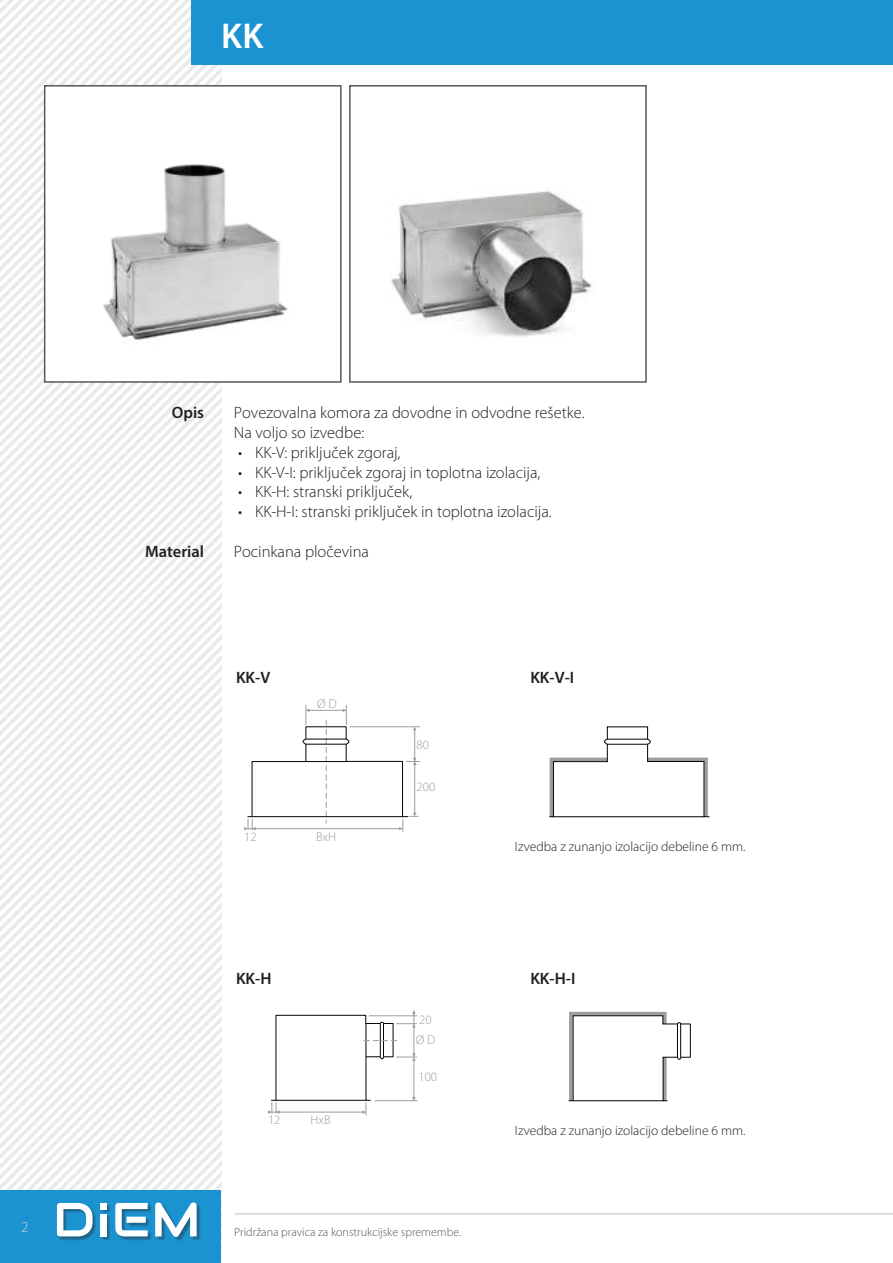
<style>
.page{position:relative;width:893px;height:1263px;background:#fff}
.page>*{position:absolute;margin:0;border:0;box-sizing:border-box;transform-origin:0 0}
.t1{font:600 36px "Myriad Pro";color:#fff}
.t2{font:300 16.5px/19.8px "Myriad Pro";color:#231f20}
.t3{font:600 16.5px "Myriad Pro";color:#231f20}
.t4{font:300 15px "Myriad Pro";color:#d1d2d4}
.t5{font:300 13.5px "Myriad Pro";color:#231f20}
.t6{font:300 12.75px "Myriad Pro";color:#9d9d9c}
.t7{font:300 12px "Myriad Pro";color:#57585a}
</style>
<div class="page">
<img style="left:0;top:0;width:221px;height:1191px">
<div style="left:0;top:1191px;width:221px;height:72px;background:#1c93d1"></div>
<div style="left:191px;top:0;width:702px;height:65px;background:#1c93d1"></div>
<div style="left:44px;top:85px;width:298px;height:298px;background:#fff;border:2px solid #57585a"></div>
<div style="left:349px;top:85px;width:298px;height:298px;background:#fff;border:2px solid #57585a"></div>
<img style="left:103px;top:164px;width:186px;height:176px">
<img style="left:391px;top:191px;width:201px;height:146px">
<svg style="left:244px;top:705px;width:176px;height:126px"></svg>
<hr style="left:248px;top:828px;width:152px;height:1px;background:#9d9d9c">
<svg style="left:549px;top:726px;width:161px;height:92px"></svg>
<hr style="left:553px;top:816px;width:151px;height:1px;background:#050504">
<hr style="left:607px;top:739px;width:41px;height:1px;background:#050504">
<hr style="left:607px;top:744px;width:40px;height:1px;background:#050504">
<hr style="left:414px;top:1010px;width:1px;height:47px;background:#9d9d9c">
<svg style="left:268px;top:1012px;width:149px;height:103px"></svg>
<svg style="left:568px;top:1011px;width:114px;height:91px"></svg>
<div style="left:680px;top:1023px;width:11px;height:35px;border:1px solid #050504"></div>
<hr style="left:234px;top:1213px;width:659px;height:1px;background:#d1d2d4">
<div style="left:58px;top:1203px;width:144px;height:39px;background:#231f20;opacity:.4"></div>
<svg style="left:57px;top:1203px;width:36px;height:33px"></svg>
<div style="left:100px;top:1213px;width:7px;height:23px;background:#fff"></div>
<svg style="left:115px;top:1203px;width:33px;height:33px"></svg>
<svg style="left:155px;top:1202px;width:42px;height:35px"></svg>
<div style="left:100px;top:1203px;width:7px;height:6px;background:#fff"></div>
<h1 class="t1" style="left:221px;top:13px;width:44px">KK</h1>
<p class="t4" style="left:21px;top:1218px;width:9px">2</p>
<p class="t3" style="left:172px;top:402px;width:34px">Opis</p>
<p class="t2" style="left:234px;top:403px;width:352px">Povezovalna komora za dovodne in odvodne rešetke.<br>Na voljo so izvedbe:</p>
<p class="t2" style="left:238px;top:442px;width:164px">• KK-V: priključek zgoraj,</p>
<p class="t2" style="left:238px;top:462px;width:304px">• KK-V-I: priključek zgoraj in toplotna izolacija,</p>
<p class="t2" style="left:238px;top:482px;width:176px">• KK-H: stranski priključek,</p>
<p class="t2" style="left:238px;top:502px;width:315px">• KK-H-I: stranski priključek in toplotna izolacija.</p>
<p class="t3" style="left:145px;top:541px;width:61px">Material</p>
<p class="t2" style="left:234px;top:541px;width:137px">Pocinkana pločevina</p>
<p class="t3" style="left:236px;top:666px;width:36px">KK-V</p>
<p class="t6" style="left:317px;top:696px;width:21px">Ø D</p>
<p class="t6" style="left:244px;top:829px;width:14px">12</p>
<p class="t6" style="left:316px;top:829px;width:21px">BxH</p>
<p class="t3" style="left:236px;top:967px;width:37px">KK-H</p>
<p class="t6" style="left:268px;top:1112px;width:14px">12</p>
<p class="t6" style="left:311px;top:1112px;width:21px">HxB</p>
<p class="t6" style="left:417px;top:729px;width:20px">200</p>
<p class="t6" style="left:417px;top:736px;width:14px">80</p>
<p class="t6" style="left:417px;top:779px;width:20px">200</p>
<p class="t6" style="left:419px;top:1012px;width:14px">20</p>
<p class="t6" style="left:416px;top:1032px;width:21px">Ø D</p>
<p class="t6" style="left:419px;top:1061px;width:14px">20</p>
<p class="t6" style="left:418px;top:1069px;width:20px">100</p>
<p class="t7" style="left:234px;top:1225px;width:228px">Pridržana pravica za konstrukcijske spremembe.</p>
<p class="t3" style="left:530px;top:666px;width:45px">KK-V-I</p>
<p class="t5" style="left:515px;top:838px;width:232px">Izvedba z zunanjo izolacijo debeline 6 mm.</p>
<p class="t3" style="left:530px;top:967px;width:47px">KK-H-I</p>
<p class="t5" style="left:515px;top:1122px;width:232px">Izvedba z zunanjo izolacijo debeline 6 mm.</p>
</div>
